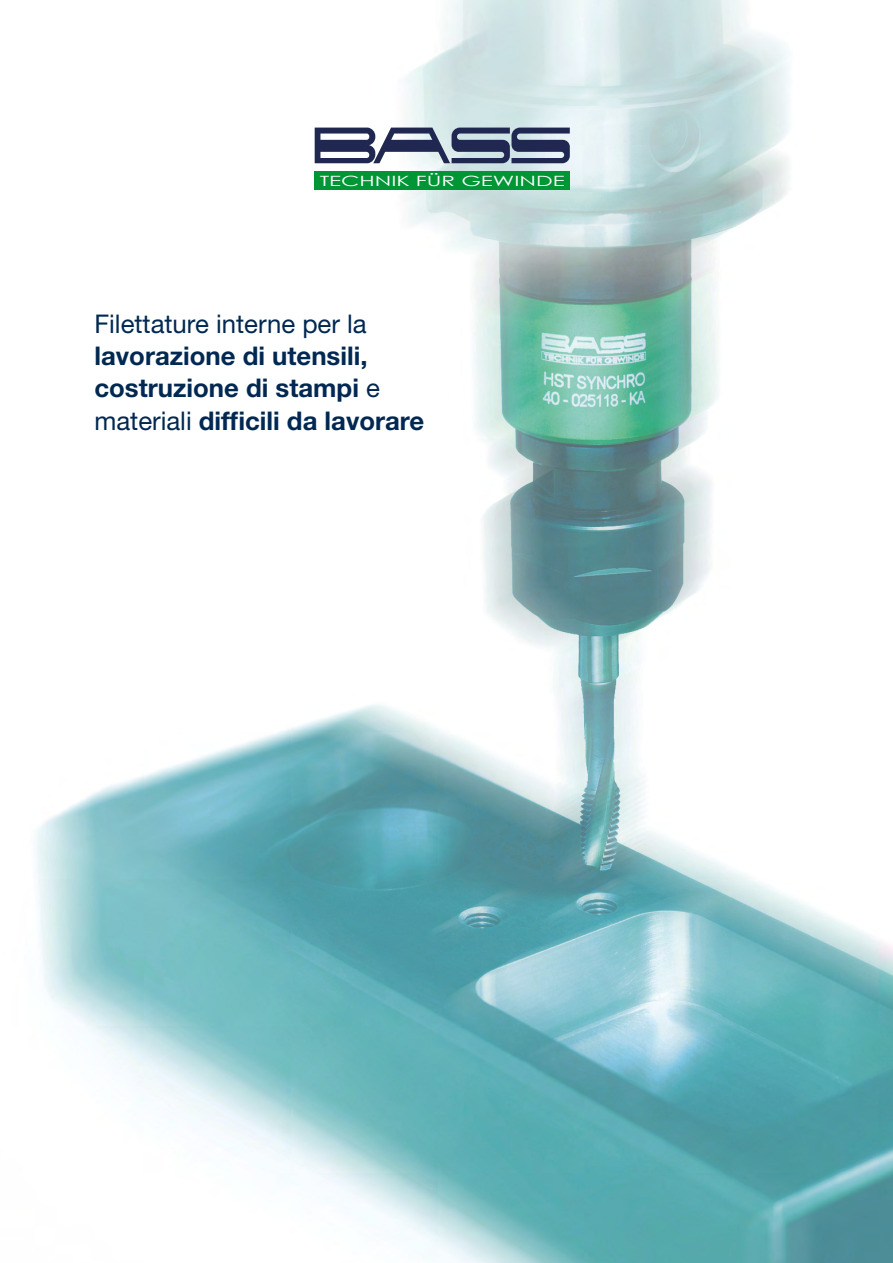
<style>
.page{position:relative;width:893px;height:1263px;background:#fff}
.page>*{position:absolute;margin:0;border:0;box-sizing:border-box;transform-origin:0 0}
.t1{font:700 25.8px/32.2px "Helvetica Neue LT Std";color:#002851}
.t2{font:25.8px "Helvetica Neue LT Std";color:#002851}
.t3{font:14.1px "Century Gothic";color:#fff;scale:1.58 1}
.s1{font-weight:400}
</style>
<div class="page">
<img style="left:35px;top:0;width:858px;height:1263px">
<div style="left:315px;top:171px;width:255px;height:19px;background:#009636"></div>
<svg style="left:315px;top:128px;width:255px;height:35px;background:#707992"></svg>
<p class="t3" style="left:320px;top:171px;width:157px">TECHNIK FÜR GEWINDE</p>
<p class="t2" style="left:94px;top:308px;width:274px">Filettature interne per la</p>
<p class="t1" style="left:94px;top:339px;width:331px">lavorazione di utensili, costruzione di stampi <span class="s1">e materiali</span> difficili da lavorare</p>
</div>
